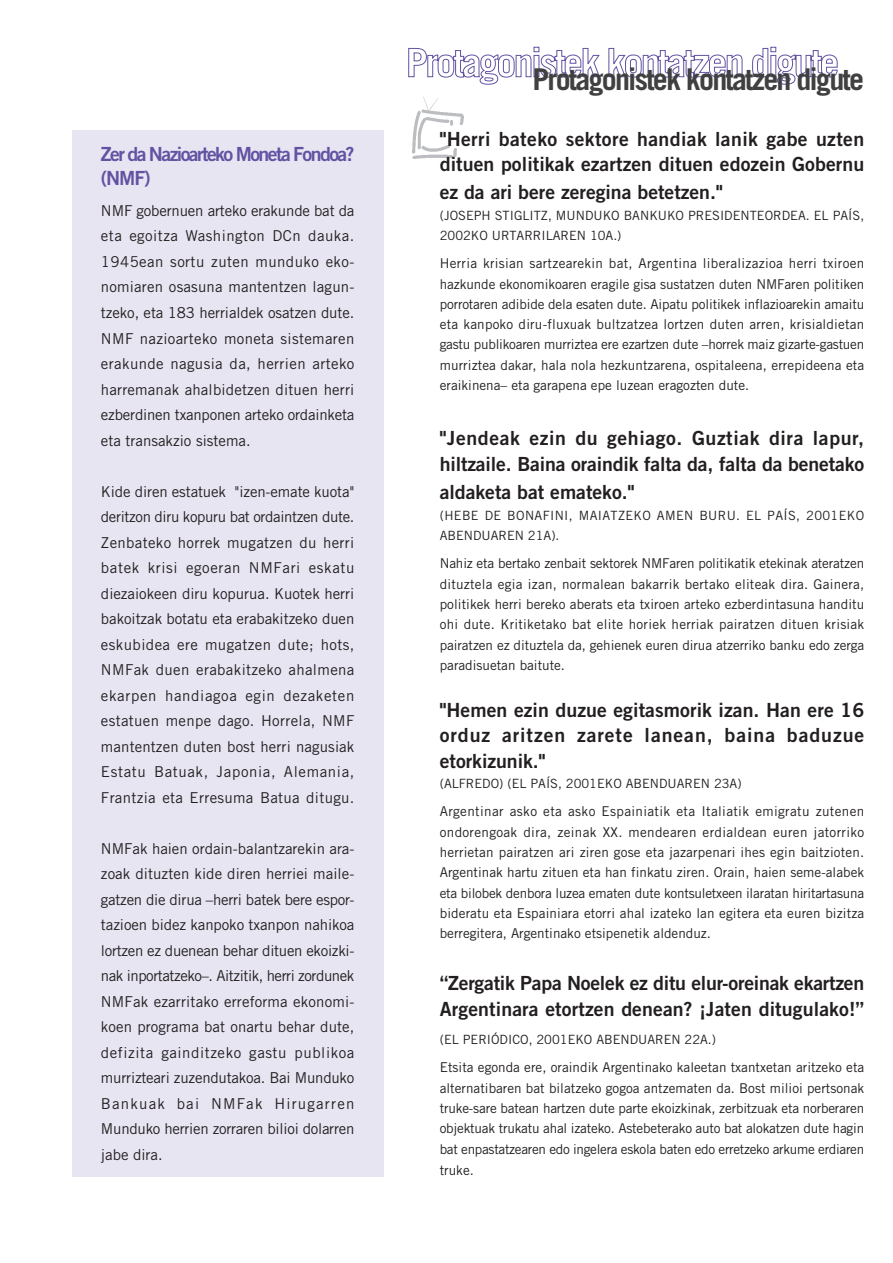
<style>
.page{position:relative;width:893px;height:1263px;background:#fff}
.page>*{position:absolute;margin:0;border:0;box-sizing:border-box;transform-origin:0 0}
.t1{font:700 30px "Trade Gothic";letter-spacing:-.06em;color:#404041}
.t2{font:19.5px/25.5px "Trade Gothic Bold Two";letter-spacing:.005em;color:#231f20}
.t3{font:19.5px/23.7px "Trade Gothic Bold Two";letter-spacing:-.08em;color:#6352a2}
.t4{font:15px/25.5px "Trade Gothic";color:#231f20;text-align:justify}
.t5{font:13.5px/20.2px "Trade Gothic";color:#231f20;text-align:justify}
.t6{font:12.75px/20.2px "Trade Gothic";color:#231f20}
.t7{font:12.75px/20.2px "Trade Gothic";letter-spacing:.025em;color:#231f20}
</style>
<div class="page">
<img style="left:412px;top:97px;width:52px;height:61px">
<div style="left:72px;top:130px;width:311px;height:1047px;background:#e8e5f3"></div>
<svg style="left:408px;top:47px;width:429px;height:38px"></svg>
<h2 class="t3" style="left:101px;top:144px;width:255px">Zer da Nazioarteko Moneta Fondoa? (NMF)</h2>
<p class="t4" style="left:101px;top:199px;width:255px">NMF gobernuen arteko erakunde bat da eta egoitza Washington DCn dauka.<br>1945ean sortu zuten munduko eko&shy;nomiaren osasuna mantentzen lagun&shy;tzeko, eta 183 herrialdek osatzen dute.<br>NMF nazioarteko moneta sistemaren erakunde nagusia da, herrien arteko harremanak ahalbidetzen dituen herri ezberdinen txanponen arteko ordainketa eta transakzio sistema.</p>
<p class="t4" style="left:101px;top:480px;width:255px">Kide diren estatuek "izen-emate kuota" deritzon diru kopuru bat ordaintzen dute.<br>Zenbateko horrek mugatzen du herri batek krisi egoeran NMFari eskatu diezaiokeen diru kopurua. Kuotek herri bakoitzak botatu eta erabakitzeko duen eskubidea ere mugatzen dute; hots, NMFak duen erabakitzeko ahalmena ekarpen handiagoa egin dezaketen estatuen menpe dago. Horrela, NMF mantentzen duten bost herri nagusiak Estatu Batuak, Japonia, Alemania, Frantzia eta Erresuma Batua ditugu.</p>
<p class="t4" style="left:101px;top:837px;width:255px">NMFak haien ordain-balantzarekin ara&shy;zoak dituzten kide diren herriei maile&shy;gatzen die dirua –herri batek bere espor&shy;tazioen bidez kanpoko txanpon nahikoa lortzen ez duenean behar dituen ekoizki&shy;nak inportatzeko–. Aitzitik, herri zordunek NMFak ezarritako erreforma ekonomi&shy;koen programa bat onartu behar dute, defizita gainditzeko gastu publikoa murrizteari zuzendutakoa. Bai Munduko Bankuak bai NMFak Hirugarren Munduko herrien zorraren bilioi dolarren jabe dira.</p>
<h1 class="t1" style="left:532px;top:68px;width:333px">Protagonistek kontatzen digute</h1>
<h2 class="t2" style="left:440px;top:128px;width:426px">"Herri bateko sektore handiak lanik gabe uzten dituen politikak ezartzen dituen edozein Gobernu</h2>
<h2 class="t2" style="left:440px;top:181px;width:284px">ez da ari bere zeregina betetzen."</h2>
<p class="t6" style="left:440px;top:206px;width:426px">(JOSEPH STIGLITZ, MUNDUKO BANKUKO PRESIDENTEORDEA. EL PAÍS,<br>2002KO URTARRILAREN 10A.)</p>
<p class="t5" style="left:440px;top:255px;width:426px">Herria krisian sartzearekin bat, Argentina liberalizazioa herri txiroen hazkunde ekonomikoaren eragile gisa sustatzen duten NMFaren politiken porrotaren adibide dela esaten dute. Aipatu politikek inflazioarekin amaitu eta kanpoko diru-fluxuak bultzatzea lortzen duten arren, krisialdietan gastu publikoaren murriztea ere ezartzen dute –horrek maiz gizarte-gastuen murriztea dakar, hala nola hezkuntzarena, ospitaleena, errepideena eta eraikinena– eta garapena epe luzean eragozten dute.</p>
<h2 class="t2" style="left:440px;top:428px;width:426px">"Jendeak ezin du gehiago. Guztiak dira lapur, hiltzaile. Baina oraindik falta da, falta da benetako</h2>
<h2 class="t2" style="left:440px;top:481px;width:196px">aldaketa bat emateko."</h2>
<p class="t7" style="left:440px;top:506px;width:426px">(HEBE DE BONAFINI, MAIATZEKO AMEN BURU. EL PAÍS, 2001EKO<br>ABENDUAREN 21A).</p>
<p class="t5" style="left:440px;top:555px;width:426px">Nahiz eta bertako zenbait sektorek NMFaren politikatik etekinak ateratzen dituztela egia izan, normalean bakarrik bertako eliteak dira. Gainera, politikek herri bereko aberats eta txiroen arteko ezberdintasuna handitu ohi dute. Kritiketako bat elite horiek herriak pairatzen dituen krisiak pairatzen ez dituztela da, gehienek euren dirua atzerriko banku edo zerga paradisuetan baitute.</p>
<h2 class="t2" style="left:440px;top:699px;width:426px;text-align:justify">"Hemen ezin duzue egitasmorik izan. Han ere 16 orduz aritzen zarete lanean, baina baduzue etorkizunik."</h2>
<p class="t6" style="left:440px;top:774px;width:303px">(ALFREDO) (EL PAÍS, 2001EKO ABENDUAREN 23A)</p>
<p class="t5" style="left:440px;top:803px;width:426px">Argentinar asko eta asko Espainiatik eta Italiatik emigratu zutenen ondorengoak dira, zeinak XX. mendearen erdialdean euren jatorriko herrietan pairatzen ari ziren gose eta jazarpenari ihes egin baitzioten.<br>Argentinak hartu zituen eta han finkatu ziren. Orain, haien seme-alabek eta bilobek denbora luzea ematen dute kontsuletxeen ilaratan hiritartasuna bideratu eta Espainiara etorri ahal izateko lan egitera eta euren bizitza berregitera, Argentinako etsipenetik aldenduz.</p>
<h2 class="t2" style="left:440px;top:972px;width:426px">“Zergatik Papa Noelek ez ditu elur-oreinak ekartzen<br>Argentinara etortzen denean? ¡Jaten ditugulako!”</h2>
<p class="t6" style="left:440px;top:1030px;width:278px">(EL PERIÓDICO, 2001EKO ABENDUAREN 22A.)</p>
<p class="t5" style="left:440px;top:1059px;width:426px">Etsita egonda ere, oraindik Argentinako kaleetan txantxetan aritzeko eta alternatibaren bat bilatzeko gogoa antzematen da. Bost milioi pertsonak truke-sare batean hartzen dute parte ekoizkinak, zerbitzuak eta norberaren objektuak trukatu ahal izateko. Astebeterako auto bat alokatzen dute hagin bat enpastatzearen edo ingelera eskola baten edo erretzeko arkume erdiaren truke.</p>
</div>
